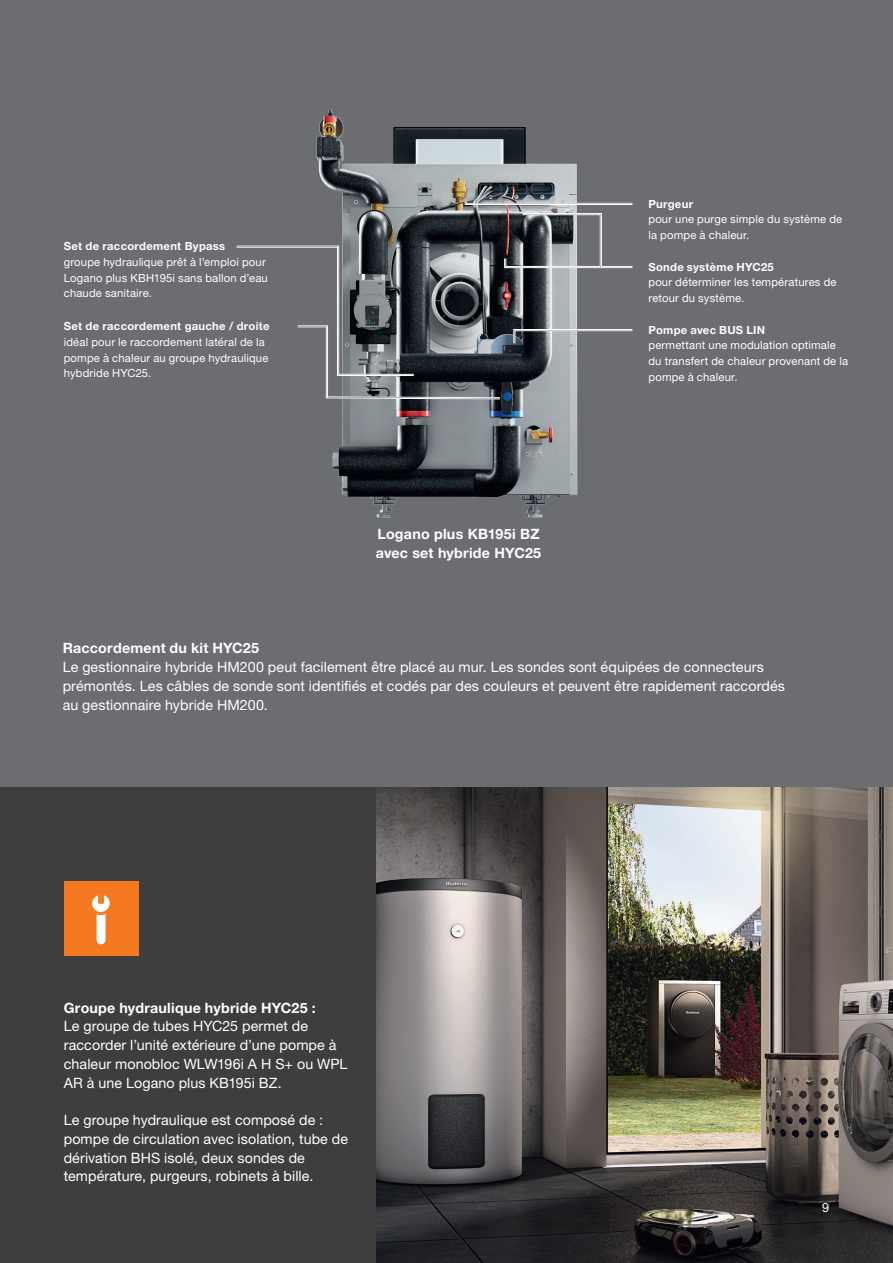
<style>
.page{position:relative;width:893px;height:1263px;background:#fff}
.page>*{position:absolute;margin:0;border:0;box-sizing:border-box;transform-origin:0 0}
.Copytext_HelveticaNe{font:14.25px/18.8px "Helvetica Neue LT Pro";letter-spacing:.005em;color:#fff}
.Product_designation{font:700 14.25px "Helvetica Neue LT Pro";letter-spacing:.015em;color:#fff}
.Subheadline_Helvetic{font:700 14.25px "Helvetica Neue LT Pro";letter-spacing:.02em;color:#fff}
.Copytext_HelveticaNe-2{font:700 14.25px "Helvetica Neue LT Pro";letter-spacing:.015em;color:#fff}
.Pagination_Helvetica{font:12.75px "Helvetica Neue LT Pro";color:#fff}
.Legend_copytext_Helv{font:11.25px/15.8px "Helvetica Neue LT Pro";letter-spacing:.015em;color:#fff}
.Legend_headline_Helv{font:700 11.25px "Helvetica Neue LT Pro";letter-spacing:.025em;color:#fff}
.Legend_copytext_Helv-2{font:700 11.25px "Helvetica Neue LT Pro";letter-spacing:.025em;color:#fff}
.Info_headline_Helvet{font:700 11.25px "Helvetica Neue LT Pro";letter-spacing:.02em;color:#fff}
</style>
<div class="page">
<div style="left:0;top:0;width:893px;height:788px;background:#6c6d70"></div>
<div style="left:0;top:787px;width:376px;height:476px;background:#3e3e3f"></div>
<img style="left:316px;top:109px;width:262px;height:409px">
<img style="left:376px;top:787px;width:517px;height:476px">
<div style="left:64px;top:881px;width:74px;height:75px;background:#f47921"></div>
<svg style="left:93px;top:895px;width:16px;height:49px"></svg>
<div style="left:89px;top:890px;width:24px;height:25px;border:3px solid #f47921;border-radius:50%"></div>
<svg style="left:464px;top:199px;width:169px;height:7px"></svg>
<svg style="left:236px;top:212px;width:397px;height:188px"></svg>
<p class="Legend_headline_Helv" style="left:64px;top:239px;width:163px">Set de raccordement Bypass</p>
<p class="Legend_copytext_Helv" style="left:64px;top:254px;width:206px">groupe hydraulique prêt à l’emploi pour<br>Logano plus KBH195i sans ballon d’eau chaude sanitaire.</p>
<p class="Legend_headline_Helv" style="left:64px;top:319px;width:207px">Set de raccordement gauche / droite</p>
<p class="Legend_copytext_Helv" style="left:64px;top:334px;width:206px">idéal pour le raccordement latéral de la pompe à chaleur au groupe hydraulique hybdride HYC25.</p>
<p class="Product_designation" style="left:377px;top:525px;width:164px">Logano plus KB195i BZ</p>
<p class="Product_designation" style="left:376px;top:544px;width:167px">avec set hybride HYC25</p>
<p class="Legend_headline_Helv" style="left:648px;top:197px;width:46px">Purgeur</p>
<p class="Legend_copytext_Helv" style="left:648px;top:211px;width:195px">pour une purge simple du système de la pompe à chaleur.</p>
<p class="Legend_copytext_Helv-2" style="left:648px;top:260px;width:127px">Sonde système HYC25</p>
<p class="Legend_copytext_Helv" style="left:648px;top:274px;width:190px">pour déterminer les températures de retour du système.</p>
<p class="Info_headline_Helvet" style="left:648px;top:323px;width:118px">Pompe avec BUS LIN</p>
<p class="Legend_copytext_Helv" style="left:648px;top:337px;width:201px">permettant une modulation optimale du transfert de chaleur provenant de la pompe à chaleur.</p>
<p class="Copytext_HelveticaNe-2" style="left:63px;top:639px;width:198px">Raccordement du kit HYC25</p>
<p class="Copytext_HelveticaNe" style="left:63px;top:657px;width:703px">Le gestionnaire hybride HM200 peut facilement être placé au mur. Les sondes sont équipées de connecteurs</p>
<p class="Copytext_HelveticaNe" style="left:63px;top:676px;width:724px">prémontés. Les câbles de sonde sont identifiés et codés par des couleurs et peuvent être rapidement raccordés</p>
<p class="Copytext_HelveticaNe" style="left:63px;top:695px;width:207px">au gestionnaire hybride HM200.</p>
<p class="Subheadline_Helvetic" style="left:64px;top:998px;width:253px">Groupe hydraulique hybride HYC25 :</p>
<p class="Copytext_HelveticaNe" style="left:64px;top:1016px;width:285px">Le groupe de tubes HYC25 permet de raccorder l’unité extérieure d’une pompe à chaleur monobloc WLW196i A H S+ ou WPL AR à une Logano plus KB195i BZ.</p>
<p class="Copytext_HelveticaNe" style="left:64px;top:1110px;width:261px">Le groupe hydraulique est composé de :</p>
<p class="Copytext_HelveticaNe" style="left:64px;top:1129px;width:286px">pompe de circulation avec isolation, tube de dérivation BHS isolé, deux sondes de</p>
<p class="Copytext_HelveticaNe" style="left:64px;top:1166px;width:251px">température, purgeurs, robinets à bille.</p>
<p class="Pagination_Helvetica" style="left:822px;top:1199px;width:9px">9</p>
</div>
